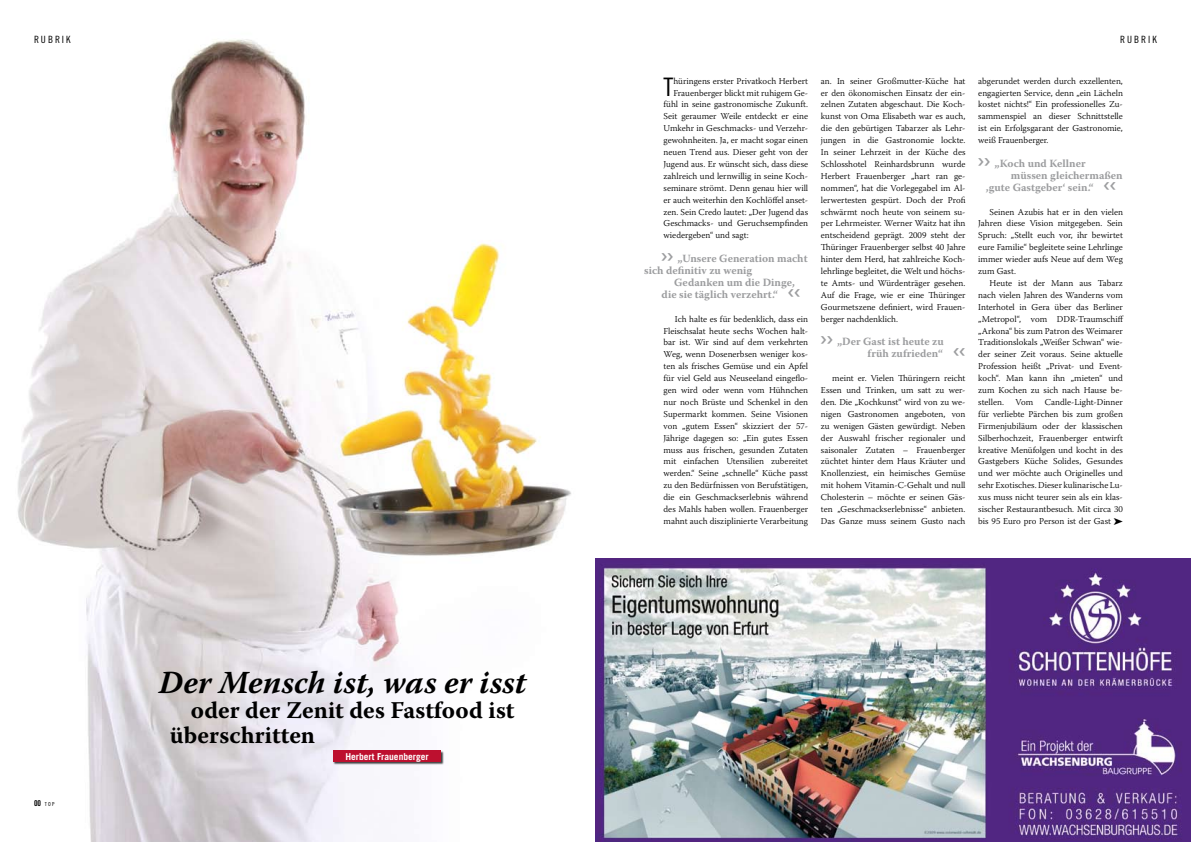
<style>
.page{position:relative;width:1191px;height:842px;background:#fff}
.page>*{position:absolute;margin:0;border:0;box-sizing:border-box;transform-origin:0 0}
.t1{font:italic 700 32px "Warnock Pro";letter-spacing:.005em;color:#000}
.t2{font:25.5px "Trade Gothic LT Cond Eighteen";color:#000}
.t3{font:700 24px/25px "Warnock Pro";color:#000}
.t4{font:700 11px/11.9px "Warnock Pro";color:#9c9d9f}
.t5{font:10px "Trade Gothic LT Cond Eighteen";letter-spacing:.2em;color:#000}
.t6{font:700 9.5px "Trade Gothic LT";color:#fff}
.t7{font:300 9px/11.9px "Warnock Pro";color:#000;text-align:justify}
.t8{font:5.5px "Trade Gothic LT Cond Eighteen";color:#000}
.s1{font-family:"Trade Gothic LT Bold Cond Twenty";font-size:8px}
</style>
<div class="page">
<img style="left:18px;top:39px;width:553px;height:803px">
<img style="left:595px;top:558px;width:596px;height:284px">
<div style="left:332px;top:750px;width:112px;height:16px;background:#000;opacity:.75"></div>
<div style="left:333px;top:751px;width:108px;height:11px;background:#bd102f"></div>
<p class="t5" style="left:34px;top:34px;width:38px">RUBRIK</p>
<p class="t5" style="left:1120px;top:34px;width:38px">RUBRIK</p>
<p class="t8" style="left:34px;top:800px;width:22px"><span class="s1">00</span> TOP</p>
<h1 class="t1" style="left:159px;top:664px;width:369px">Der Mensch ist, was er isst</h1>
<h3 class="t3" style="left:170px;top:698px;width:346px;text-indent:21px">oder der Zenit des Fastfood ist überschritten</h3>
<p class="t6" style="left:345px;top:750px;width:85px">Herbert Frauenberger</p>
<h2 class="t2" style="left:663px;top:71px;width:11px">T</h2>
<p class="t7" style="left:673px;top:75px;width:136px">hüringens erster Privatkoch Herbert</p>
<p class="t7" style="left:673px;top:86px;width:136px">Frauenberger blickt mit ruhigem Ge-</p>
<p class="t7" style="left:663px;top:98px;width:146px">fühl in seine gastronomische Zukunft.</p>
<p class="t7" style="left:663px;top:110px;width:146px">Seit geraumer Weile entdeckt er eine</p>
<p class="t7" style="left:663px;top:122px;width:146px">Umkehr in Geschmacks- und Verzehr-</p>
<p class="t7" style="left:663px;top:134px;width:146px">gewohnheiten. Ja, er macht sogar einen</p>
<p class="t7" style="left:663px;top:146px;width:146px">neuen Trend aus. Dieser geht von der</p>
<p class="t7" style="left:663px;top:158px;width:146px">Jugend aus. Er wünscht sich, dass diese</p>
<p class="t7" style="left:663px;top:170px;width:146px">zahlreich und lernwillig in seine Koch-</p>
<p class="t7" style="left:663px;top:182px;width:146px">seminare strömt. Denn genau hier will</p>
<p class="t7" style="left:663px;top:194px;width:146px">er auch weiterhin den Kochlöffel anset-</p>
<p class="t7" style="left:663px;top:205px;width:146px">zen. Sein Credo lautet: „Der Jugend das</p>
<p class="t7" style="left:663px;top:217px;width:146px">Geschmacks- und Geruchsempfinden</p>
<p class="t7" style="left:663px;top:229px;width:87px">wiedergeben“ und sagt:</p>
<p class="t4" style="left:644px;top:252px;width:165px;text-indent:33px">„Unsere Generation macht sich definitiv zu wenig</p>
<p class="t4" style="left:661px;top:276px;width:135px;text-indent:12px">Gedanken um die Dinge, die sie täglich verzehrt.“</p>
<p class="t7" style="left:663px;top:313px;width:146px;text-indent:11px">Ich halte es für bedenklich, dass ein Fleischsalat heute sechs Wochen halt&shy;bar ist. Wir sind auf dem verkehrten Weg, wenn Dosenerbsen weniger kos&shy;ten als frisches Gemüse und ein Apfel für viel Geld aus Neuseeland eingeflo&shy;gen wird oder wenn vom Hühnchen nur noch Brüste und Schenkel in den Supermarkt kommen. Seine Visionen von „gutem Essen“ skizziert der 57- Jährige dagegen so: „Ein gutes Essen muss aus frischen, gesunden Zutaten mit einfachen Utensilien zubereitet werden.“ Seine „schnelle“ Küche passt zu den Bedürfnissen von Berufstätigen, die ein Geschmackserlebnis während des Mahls haben wollen. Frauenberger mahnt auch disziplinierte Verarbeitung</p>
<p class="t7" style="left:821px;top:75px;width:146px">an. In seiner Großmutter-Küche hat er den ökonomischen Einsatz der ein&shy;zelnen Zutaten abgeschaut. Die Koch&shy;kunst von Oma Elisabeth war es auch, die den gebürtigen Tabarzer als Lehr&shy;jungen in die Gastronomie lockte.<br>In seiner Lehrzeit in der Küche des Schlosshotel Reinhardsbrunn wurde Herbert Frauenberger „hart ran ge&shy;nommen“, hat die Vorlegegabel im Al&shy;lerwertesten gespürt. Doch der Profi schwärmt noch heute von seinem su&shy;per Lehrmeister. Werner Waitz hat ihn entscheidend geprägt. 2009 steht der Thüringer Frauenberger selbst 40 Jahre hinter dem Herd, hat zahlreiche Koch&shy;lehrlinge begleitet, die Welt und höchs&shy;te Amts- und Würdenträger gesehen.<br>Auf die Frage, wie er eine Thüringer Gourmetszene definiert, wird Frauen&shy;berger nachdenklich.</p>
<p class="t4" style="left:837px;top:336px;width:108px;text-align:right">„Der Gast ist heute zu früh zufrieden“</p>
<p class="t7" style="left:821px;top:372px;width:146px;text-indent:11px">meint er. Vielen Thüringern reicht Essen und Trinken, um satt zu wer&shy;den. Die „Kochkunst“ wird von zu we&shy;nigen Gastronomen angeboten, von zu wenigen Gästen gewürdigt. Neben der Auswahl frischer regionaler und saisonaler Zutaten – Frauenberger züchtet hinter dem Haus Kräuter und Knollenziest, ein heimisches Gemüse mit hohem Vitamin-C-Gehalt und null Cholesterin – möchte er seinen Gäs&shy;ten „Geschmackserlebnisse“ anbieten.<br>Das Ganze muss seinem Gusto nach</p>
<p class="t7" style="left:978px;top:75px;width:146px">abgerundet werden durch exzellenten, engagierten Service, denn „ein Lächeln kostet nichts!“ Ein professionelles Zu&shy;sammenspiel an dieser Schnittstelle ist ein Erfolgsgarant der Gastronomie, weiß Frauenberger.</p>
<p class="t4" style="left:994px;top:157px;width:92px">„Koch und Kellner</p>
<p class="t4" style="left:1010px;top:169px;width:113px">müssen gleichermaßen</p>
<p class="t4" style="left:985px;top:181px;width:109px">‚gute Gastgeber‘ sein.“</p>
<p class="t7" style="left:978px;top:205px;width:146px;text-indent:11px">Seinen Azubis hat er in den vielen Jahren diese Vision mitgegeben. Sein Spruch: „Stellt euch vor, ihr bewirtet eure Familie“ begleitete seine Lehrlinge immer wieder aufs Neue auf dem Weg zum Gast.</p>
<p class="t7" style="left:978px;top:277px;width:147px;text-indent:11px">Heute ist der Mann aus Tabarz nach vielen Jahren des Wanderns vom Interhotel in Gera über das Berliner „Metropol“, vom DDR-Traumschiff „Arkona“ bis zum Patron des Weimarer Traditionslokals „Weißer Schwan“ wie&shy;der seiner Zeit voraus. Seine aktuelle Profession heißt „Privat- und Event&shy;koch“. Man kann ihn „mieten“ und zum Kochen zu sich nach Hause be&shy;stellen.</p>
<p class="t7" style="left:978px;top:396px;width:146px;text-indent:67px">Candle-Light-Dinner für verliebte Pärchen bis zum großen Firmenjubiläum oder der klassischen Silberhochzeit, Frauenberger entwirft kreative Menüfolgen und kocht in des Gastgebers Küche Solides, Gesundes und wer möchte auch Originelles und sehr Exotisches. Dieser kulinarische Lu&shy;xus muss nicht teurer sein als ein klas&shy;sischer Restaurantbesuch. Mit circa 30 bis 95 Euro pro Person ist der Gast</p>
<p class="t7" style="left:1015px;top:396px;width:19px">Vom</p>
</div>
